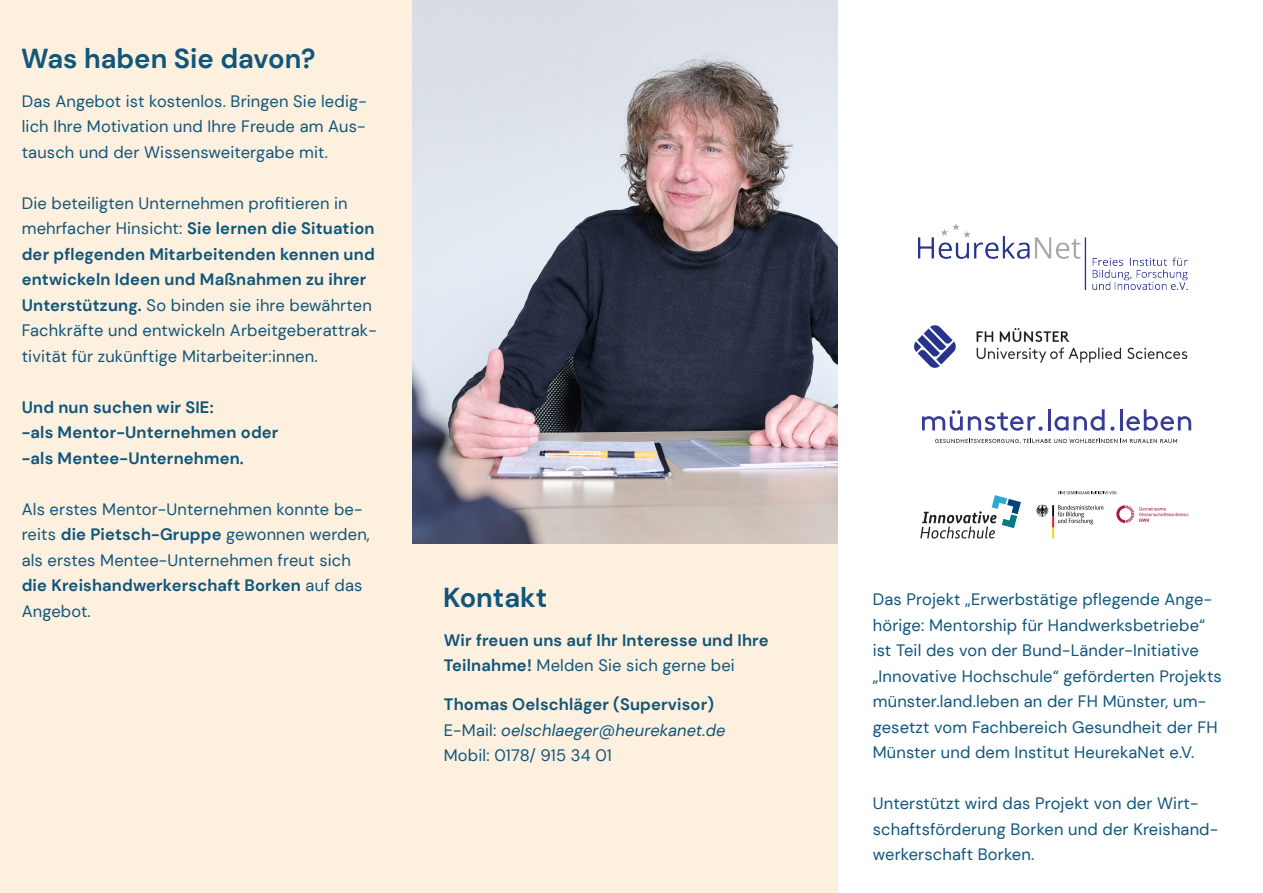
<style>
.page{position:relative;width:1263px;height:893px;background:#fff}
.page>*{position:absolute;margin:0;border:0;box-sizing:border-box;transform-origin:0 0}
.t1{font:700 27.3px "DM Sans";color:#0f567b}
.t2{font:16.5px/25.5px "DM Sans";letter-spacing:.01em;color:#0f567b}
.t3{font:700 16.5px/25.5px "DM Sans";letter-spacing:.01em;color:#0f567b}
.t4{font:italic 16.5px "DM Sans";letter-spacing:.01em;color:#0f567b}
.s1{font-weight:700}
.s2{font-weight:400}
.s3{font-style:normal}
</style>
<div class="page">
<div style="left:0;top:0;width:838px;height:893px;background:#fef0de"></div>
<img style="left:412px;top:0;width:426px;height:544px">
<img style="left:913px;top:325px;width:275px;height:43px">
<img style="left:919px;top:223px;width:268px;height:67px">
<svg style="left:1036px;top:505px;width:67px;height:34px"></svg>
<svg style="left:1058px;top:491px;width:58px;height:3px"></svg>
<svg style="left:920px;top:495px;width:101px;height:44px"></svg>
<svg style="left:1116px;top:505px;width:72px;height:18px"></svg>
<svg style="left:922px;top:410px;width:120px;height:21px"></svg>
<hr style="left:1048px;top:409px;width:3px;height:21px;background:#373c95">
<svg style="left:1054px;top:409px;width:50px;height:22px"></svg>
<svg style="left:1110px;top:427px;width:4px;height:4px"></svg>
<hr style="left:1120px;top:409px;width:2px;height:21px;background:#373c95">
<svg style="left:1126px;top:409px;width:65px;height:22px"></svg>
<svg style="left:935px;top:439px;width:242px;height:5px"></svg>
<p class="t1" style="left:21px;top:41px;width:296px">Was haben Sie davon?</p>
<p class="t2" style="left:22px;top:88px;width:347px;text-align:justify">Das Angebot ist kostenlos. Bringen Sie ledig&shy;lich Ihre Motivation und Ihre Freude am Aus&shy;tausch und der Wissensweitergabe mit.</p>
<p class="t2" style="left:22px;top:190px;width:357px">Die beteiligten Unternehmen profitieren in mehrfacher Hinsicht: <span class="s1">Sie lernen die Situation der pflegenden Mitarbeitenden kennen und entwickeln Ideen und Maßnahmen zu ihrer Unterstützung.</span> So binden sie ihre bewährten Fachkräfte und entwickeln Arbeitgeberattrak&shy;tivität für zukünftige Mitarbeiter:innen.</p>
<p class="t3" style="left:22px;top:394px;width:193px">Und nun suchen wir SIE:</p>
<p class="t3" style="left:22px;top:420px;width:258px">-als Mentor-Unternehmen oder</p>
<p class="t3" style="left:22px;top:445px;width:224px">-als Mentee-Unternehmen.</p>
<p class="t2" style="left:22px;top:496px;width:350px">Als erstes Mentor-Unternehmen konnte be&shy;reits <span class="s1">die Pietsch-Gruppe</span> gewonnen werden, als erstes Mentee-Unternehmen freut sich <span class="s1">die Kreishandwerkerschaft Borken</span> auf das Angebot.</p>
<p class="t1" style="left:443px;top:580px;width:106px">Kontakt</p>
<p class="t3" style="left:444px;top:627px;width:326px">Wir freuen uns auf Ihr Interesse und Ihre<br>Teilnahme! <span class="s2">Melden Sie sich gerne bei</span></p>
<p class="t3" style="left:444px;top:692px;width:272px">Thomas Oelschläger (Supervisor)</p>
<p class="t4" style="left:444px;top:720px;width:283px"><span class="s3">E-Mail:</span> oelschlaeger@heurekanet.de</p>
<p class="t2" style="left:444px;top:743px;width:170px">Mobil: 0178/ 915 34 01</p>
<p class="t2" style="left:873px;top:587px;width:351px">Das Projekt „Erwerbstätige pflegende Ange&shy;hörige: Mentorship für Handwerksbetriebe“ ist Teil des von der Bund-Länder-Initiative „Innovative Hochschule“ geförderten Projekts münster.land.leben an der FH Münster, um&shy;gesetzt vom Fachbereich Gesundheit der FH Münster und dem Institut HeurekaNet e.V.</p>
<p class="t2" style="left:873px;top:791px;width:347px">Unterstützt wird das Projekt von der Wirt&shy;schaftsförderung Borken und der Kreishand&shy;werkerschaft Borken.</p>
</div>
